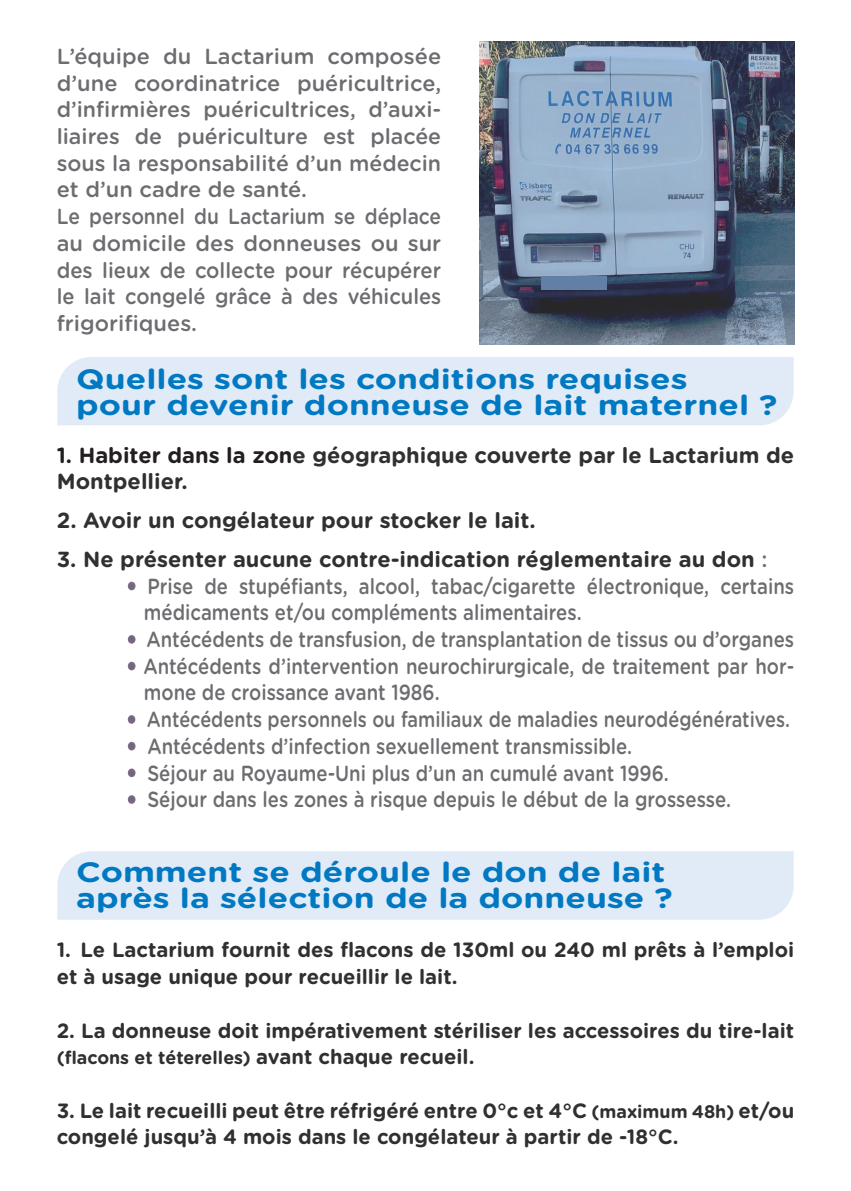
<style>
.page{position:relative;width:851px;height:1191px;background:#fff}
.page>*{position:absolute;margin:0;border:0;box-sizing:border-box;transform-origin:0 0}
.t1{font:700 28px/26px "Gotham Rounded";color:#0079c2;scale:1.2 1}
.t2{font:500 21.8px/26.6px "Gotham Rounded";color:#6c6d70;scale:.85 1}
.t3{font:500 21.8px/26.6px "Gotham Rounded";color:#6c6d70}
.t4{font:700 21.8px/26.6px "Gotham Rounded";color:#312f30}
.t5{font:500 21.8px "Gotham Rounded";color:#6c6d70;scale:.83 1}
.t6{font:700 20.6px/26.6px "Gotham Rounded";color:#312f30}
.t7{font:700 18.2px "Gotham Rounded";color:#312f30}
.s1{color:#231f20}
.s2{font-weight:500;color:#6c6d70}
.s3{color:#856891}
.s4{font-size:20.6px}
.s5{font-size:18.2px}
</style>
<div class="page">
<div style="left:57px;top:357px;width:736px;height:68px;background:#e1ebf7"></div>
<div style="left:57px;top:851px;width:736px;height:68px;background:#e1ebf7"></div>
<img style="left:480px;top:41px;width:314px;height:303px">
<div style="left:541px;top:276px;width:66px;height:13px;background:#6280a6"></div>
<p class="t3" style="left:57px;top:42px;width:386px">L’équipe du Lactarium composée d’une coordinatrice puéricultrice, d’infirmières puéricultrices, d’auxi&shy;liaires de puériculture est placée sous la responsabilité d’un médecin et d’un cadre de santé.<br>Le personnel du Lactarium se déplace au domicile des donneuses ou sur des lieux de collecte pour récupérer le lait congelé grâce à des véhicules frigorifiques.</p>
<p class="t1" style="left:76px;top:365px;width:586px">Quelles sont les conditions requises<br>pour devenir donneuse de lait maternel ?</p>
<p class="t4" style="left:57px;top:441px;width:739px"><span class="s1">1. Habiter dans la zon</span>e géographique couverte par le Lactarium de<br>Montpellier.</p>
<p class="t4" style="left:57px;top:506px;width:480px">2. Avoir un congélateur pour stocker le lait.</p>
<p class="t4" style="left:57px;top:545px;width:712px">3. Ne présenter aucune contre-indication réglementaire au don <span class="s2">:</span></p>
<p class="t2" style="left:144px;top:572px;width:766px;text-indent:-17px"><span class="s3">•</span> Prise de stupéfiants, alcool, tabac/cigarette électronique, certains médicaments et/ou compléments alimentaires.</p>
<p class="t2" style="left:127px;top:625px;width:786px"><span class="s3">•</span> Antécédents de transfusion, de transplantation de tissus ou d’organes</p>
<p class="t2" style="left:144px;top:652px;width:766px;text-indent:-17px"><span class="s3">•</span> Antécédents d’intervention neurochirurgicale, de traitement par hor&shy;mone de croissance avant 1986.</p>
<p class="t5" style="left:127px;top:704px;width:800px"><span class="s3">•</span> Antécédents personnels ou familiaux de maladies neurodégénératives.</p>
<p class="t2" style="left:127px;top:732px;width:595px"><span class="s3">•</span> Antécédents d’infection sexuellement transmissible.</p>
<p class="t2" style="left:127px;top:758px;width:639px"><span class="s3">•</span> Séjour au Royaume-Uni plus d’un an cumulé avant 1996.</p>
<p class="t2" style="left:127px;top:785px;width:712px"><span class="s3">•</span> Séjour dans les zones à risque depuis le début de la grossesse.</p>
<p class="t1" style="left:76px;top:858px;width:498px">Comment se déroule le don de lait après la sélection de la donneuse ?</p>
<p class="t6" style="left:57px;top:936px;width:739px">1. Le Lactarium fournit des flacons de 130ml ou 240 ml prêts à l’emploi et à usage unique pour recueillir le lait.</p>
<p class="t6" style="left:57px;top:1016px;width:738px">2. La donneuse doit impérativement stériliser les accessoires du tire-lait</p>
<p class="t7" style="left:57px;top:1044px;width:419px">(flacons et téterelles) <span class="s4">avant chaque recueil.</span></p>
<p class="t6" style="left:57px;top:1096px;width:739px">3. Le lait recueilli peut être réfrigéré entre 0°c et 4°C <span class="s5">(maximum 48h)</span> et/ou congelé jusqu’à 4 mois dans le congélateur à partir de -18°C.</p>
</div>
